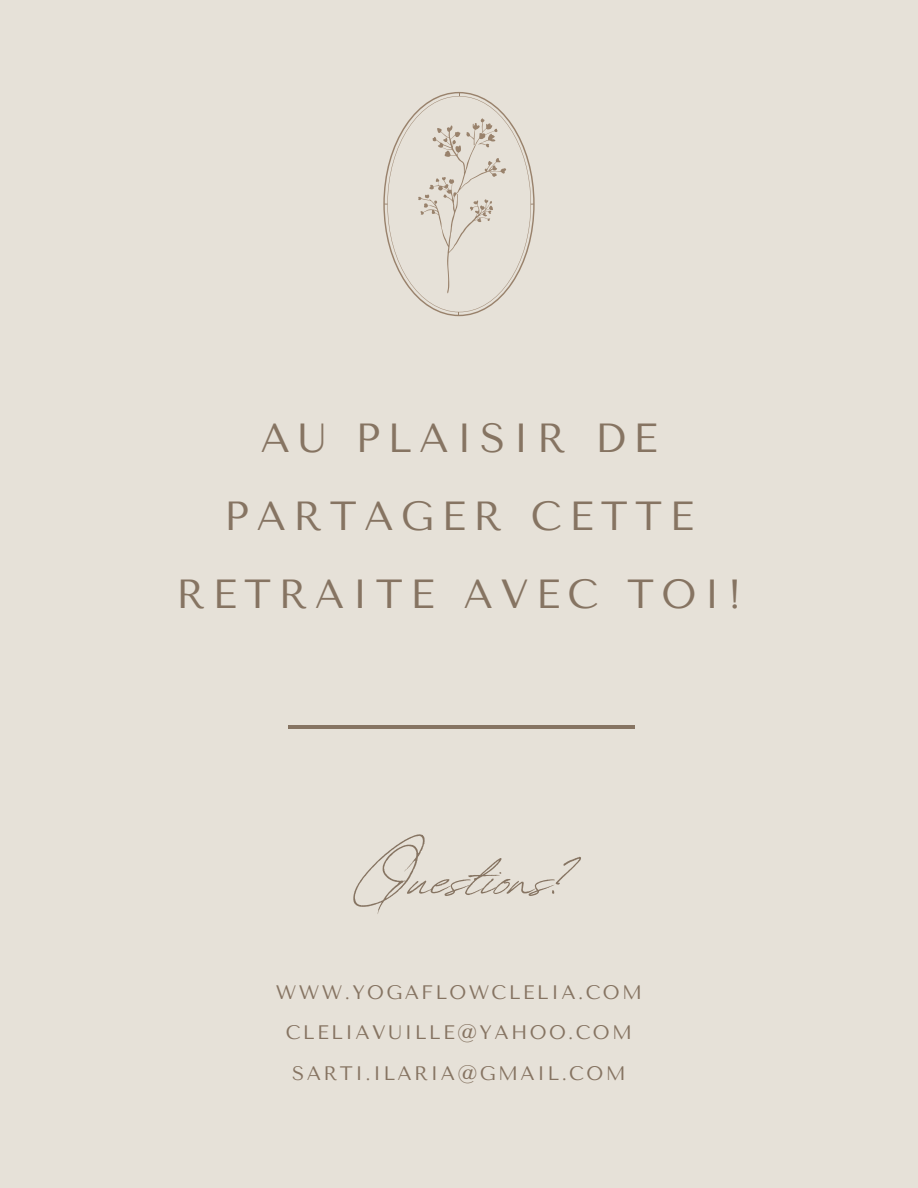
<style>
.page{position:relative;width:918px;height:1188px;background:#e6e1d8}
.page>*{position:absolute;margin:0;border:0;box-sizing:border-box;transform-origin:0 0}
.t1{font:84px "Revive 80 Signature";color:#867462}
.t2{font:40.5px/77.7px "Tenor Sans";letter-spacing:.18em;color:#867462;text-align:center}
.t3{font:19.5px/40.5px "Tenor Sans";letter-spacing:.12em;color:#867462;text-align:center}
</style>
<div class="page">
<svg style="left:383px;top:92px;width:151px;height:224px"></svg>
<hr style="left:288px;top:725px;width:347px;height:4px;background:#867462">
<h2 class="t2" style="left:176px;top:400px;width:567px">AU PLAISIR DE<br>PARTAGER CETTE<br>RETRAITE AVEC TOI!</h2>
<h1 class="t1" style="left:353px;top:815px;width:214px">Questions?</h1>
<p class="t3" style="left:276px;top:972px;width:368px">WWW.YOGAFLOWCLELIA.COM<br>CLELIAVUILLE@YAHOO.COM<br>SARTI.ILARIA@GMAIL.COM</p>
</div>
